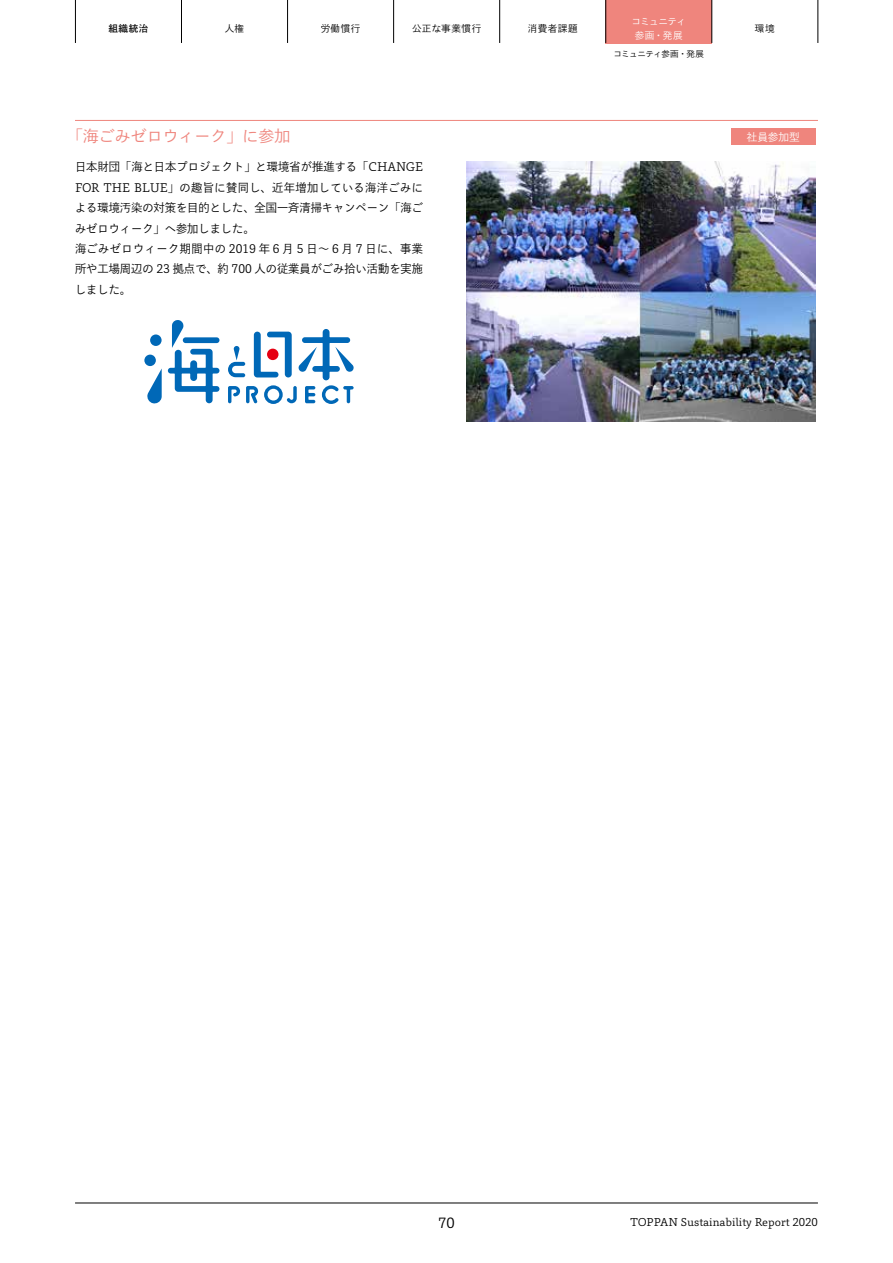
<style>
.page{position:relative;width:893px;height:1263px;background:#fff}
.page>*{position:absolute;margin:0;border:0;box-sizing:border-box;transform-origin:0 0}
.t1{font:15.9px "Toppan Bunkyu Gothic Pr 6 N";color:#ef857d}
.t2{font:13.8px "Toppan Bunkyu Gothic Pr 6 N";color:#000}
.t3{font:11.7px/20.4px "Toppan Bunkyu Gothic Pr 6 N";color:#000;scale:.96 1}
.t4{font:10.65px "Toppan Bunkyu Gothic Pr 6 N";color:#000}
.t5{font:10.65px "Toppan Bunkyu Gothic Pr 6 N";color:#fff}
.t6{font:9.6px "Toppan Bunkyu Gothic Pr 6 N";letter-spacing:.05em;color:#000}
.t7{font:9.6px/13.8px "Toppan Bunkyu Gothic Pr 6 N";letter-spacing:-.06em;color:#fff;text-align:center}
.t8{font:9.6px "Toppan Bunkyu Gothic Pr 6 N DB";color:#000}
.t9{font:8.55px "Toppan Bunkyu Gothic Pr 6 N";letter-spacing:-.055em;color:#000}
</style>
<div class="page">
<div style="left:605px;top:0;width:107px;height:43px;background:#ef857d"></div>
<hr style="left:75px;top:120px;width:743px;height:1px;background:#ef857d">
<img style="left:466px;top:161px;width:350px;height:261px">
<div style="left:731px;top:128px;width:85px;height:17px;background:#ef857d"></div>
<div style="left:150px;top:334px;width:12px;height:12px;background:#0068b7;border-radius:50%"></div>
<div style="left:144px;top:355px;width:12px;height:11px;background:#0068b7;border-radius:50%"></div>
<svg style="left:147px;top:368px;width:15px;height:36px"></svg>
<svg style="left:168px;top:320px;width:51px;height:83px"></svg>
<svg style="left:228px;top:329px;width:126px;height:75px"></svg>
<hr style="left:75px;top:0;width:1px;height:43px;background:#000">
<hr style="left:181px;top:0;width:1px;height:43px;background:#000">
<hr style="left:287px;top:0;width:1px;height:43px;background:#000">
<hr style="left:393px;top:0;width:1px;height:43px;background:#000">
<hr style="left:499px;top:0;width:1px;height:43px;background:#000">
<hr style="left:605px;top:0;width:1px;height:43px;background:#000">
<hr style="left:712px;top:0;width:1px;height:43px;background:#000">
<hr style="left:818px;top:0;width:1px;height:43px;background:#000">
<hr style="left:75px;top:1203px;width:743px;height:1px;background:#000">
<p class="t7" style="left:631px;top:14px;width:56px">コミュニティ参画・発展</p>
<p class="t8" style="left:108px;top:23px;width:42px">組織統治</p>
<p class="t6" style="left:225px;top:23px;width:21px">人権</p>
<p class="t6" style="left:321px;top:23px;width:41px">労働慣行</p>
<p class="t6" style="left:412px;top:23px;width:71px">公正な事業慣行</p>
<p class="t6" style="left:528px;top:23px;width:51px">消費者課題</p>
<p class="t6" style="left:755px;top:23px;width:21px">環境</p>
<p class="t9" style="left:613px;top:49px;width:92px">コミュニティ参画・発展</p>
<h1 class="t1" style="left:67px;top:127px;width:225px">「海ごみゼロウィーク」に参加</h1>
<p class="t3" style="left:75px;top:157px;width:364px">日本財団「海と日本プロジェクト」と環境省が推進する「CHANGE<br>FOR THE BLUE」の趣旨に賛同し、近年増加している海洋ごみによる環境汚染の対策を目的とした、全国一斉清掃キャンペーン「海ごみゼロウィーク」へ参加しました。<br>海ごみゼロウィーク期間中の 2019 年 6 月 5 日～ 6 月 7 日に、事業所や工場周辺の 23 拠点で、約 700 人の従業員がごみ拾い活動を実施しました。</p>
<p class="t5" style="left:747px;top:131px;width:55px">社員参加型</p>
<p class="t2" style="left:438px;top:1215px;width:18px">70</p>
<p class="t4" style="left:631px;top:1216px;width:189px">TOPPAN Sustainability Report 2020</p>
</div>
